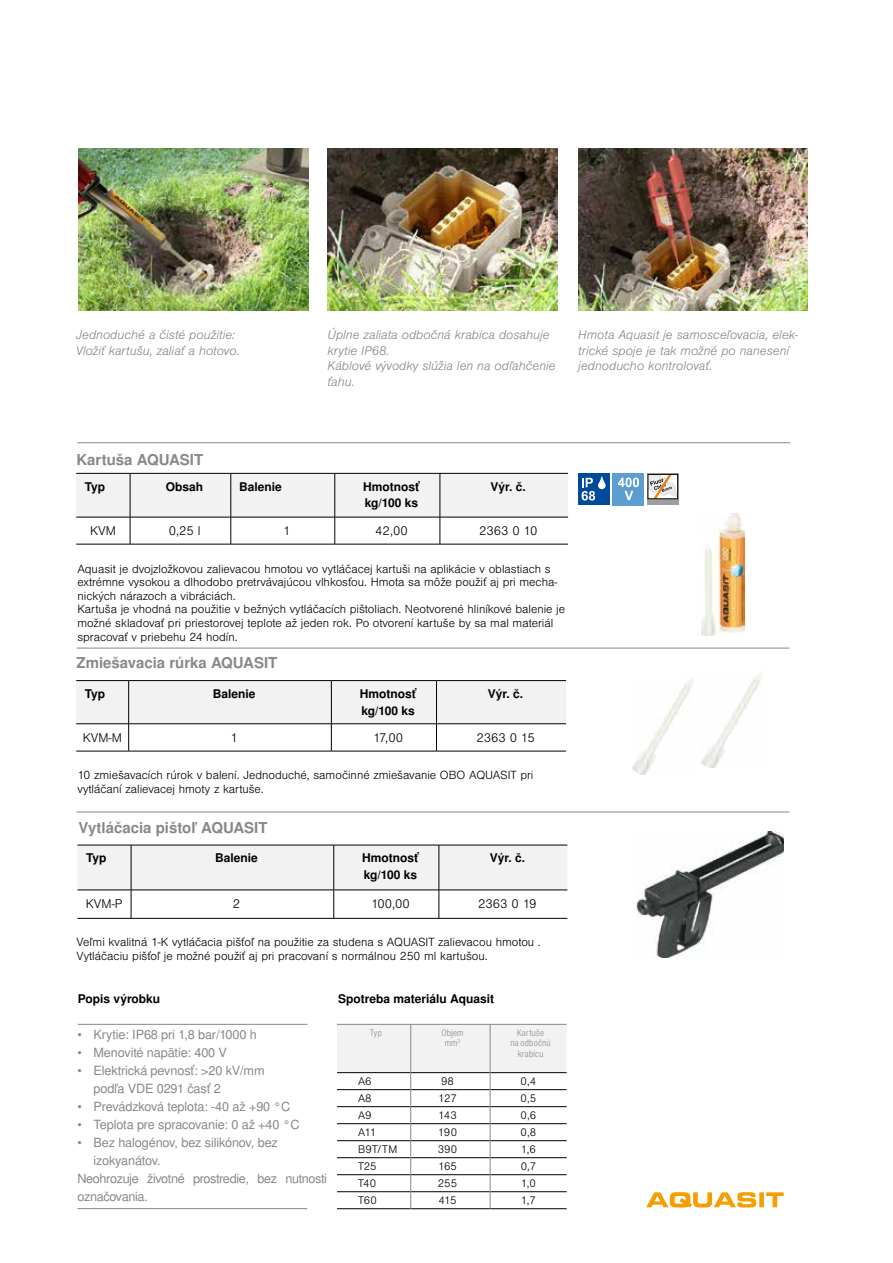
<style>
.page{position:relative;width:893px;height:1263px;background:#fff}
.page>*{position:absolute;margin:0;border:0;box-sizing:border-box;transform-origin:0 0}
.t1{font:700 15px "Nimbus San LOT";color:#87888a}
.t2{font:12.75px/18px "Nimbus San LOT";letter-spacing:-.01em;color:#87888a}
.t3{font:12.75px "Nimbus San LOT";letter-spacing:-.03em;color:#87888a}
.t4{font:italic 300 12px/15.8px "Nimbus San LOT";color:#87888a}
.t5{font:700 12px/16.5px "Nimbus San LOT";color:#000}
.t6{font:300 12px "Nimbus San LOT";color:#000}
.t7{font:300 11.25px/13.5px "Nimbus San LOT";color:#000}
.t8{font:300 10.5px "Nimbus San LOT";letter-spacing:.01em;color:#000}
.t9{font:9px/10.5px "Nimbus San LOT Lig Con";letter-spacing:.025em;color:#7b7c7e;text-align:center}
</style>
<div class="page">
<svg style="left:646px;top:1192px;width:138px;height:15px"></svg>
<svg style="left:337px;top:1025px;width:230px;height:184px"></svg>
<hr style="left:410px;top:1024px;width:1px;height:49px;background:#87888a">
<hr style="left:490px;top:1024px;width:1px;height:49px;background:#87888a">
<img style="left:78px;top:149px;width:230px;height:161px">
<img style="left:578px;top:149px;width:230px;height:161px">
<img style="left:327px;top:149px;width:230px;height:161px">
<img style="left:702px;top:514px;width:42px;height:122px">
<div style="left:578px;top:473px;width:32px;height:32px;background:#004b99"></div>
<svg style="left:582px;top:476px;width:24px;height:25px"></svg>
<div style="left:613px;top:473px;width:31px;height:32px;background:#5c9ed1"></div>
<svg style="left:618px;top:477px;width:21px;height:23px"></svg>
<svg style="left:647px;top:473px;width:31px;height:32px"></svg>
<svg style="left:650px;top:476px;width:26px;height:21px"></svg>
<div style="left:648px;top:474px;width:30px;height:25px;border:1px solid #000"></div>
<img style="left:701px;top:671px;width:61px;height:97px">
<img style="left:637px;top:831px;width:147px;height:126px">
<hr style="left:76px;top:544px;width:54px;height:1px;background:#000">
<hr style="left:130px;top:544px;width:101px;height:1px;background:#000">
<hr style="left:231px;top:544px;width:104px;height:1px;background:#000">
<hr style="left:440px;top:544px;width:128px;height:1px;background:#000">
<svg style="left:76px;top:473px;width:492px;height:71px"></svg>
<hr style="left:335px;top:544px;width:105px;height:1px;background:#000">
<hr style="left:76px;top:680px;width:53px;height:1px;background:#000">
<hr style="left:129px;top:680px;width:202px;height:1px;background:#000">
<hr style="left:331px;top:680px;width:105px;height:1px;background:#000">
<hr style="left:436px;top:680px;width:130px;height:1px;background:#000">
<hr style="left:76px;top:751px;width:53px;height:1px;background:#000">
<hr style="left:129px;top:751px;width:202px;height:1px;background:#000">
<hr style="left:436px;top:751px;width:130px;height:1px;background:#000">
<svg style="left:76px;top:681px;width:490px;height:70px"></svg>
<hr style="left:331px;top:751px;width:105px;height:1px;background:#000">
<hr style="left:77px;top:918px;width:54px;height:1px;background:#000">
<hr style="left:131px;top:918px;width:203px;height:1px;background:#000">
<hr style="left:439px;top:918px;width:128px;height:1px;background:#000">
<svg style="left:77px;top:845px;width:490px;height:73px"></svg>
<hr style="left:334px;top:918px;width:105px;height:1px;background:#000">
<hr style="left:77px;top:648px;width:712px;height:1px;background:#87888a">
<hr style="left:77px;top:812px;width:712px;height:1px;background:#87888a">
<hr style="left:77px;top:442px;width:713px;height:1px;background:#87888a">
<hr style="left:78px;top:1024px;width:229px;height:1px;background:#87888a">
<hr style="left:77px;top:1208px;width:230px;height:1px;background:#87888a">
<img style="left:632px;top:678px;width:61px;height:96px">
<hr style="left:337px;top:1024px;width:230px;height:1px;background:#87888a">
<p class="t4" style="left:327px;top:327px;width:230px">Úplne zaliata odbočná krabica dosahuje krytie IP68.<br>Káblové vývodky slúžia len na odľahčenie ťahu.</p>
<p class="t4" style="left:76px;top:327px;width:165px">Jednoduché a čisté použitie:<br>Vložiť kartušu, zaliať a hotovo.</p>
<p class="t4" style="left:578px;top:327px;width:221px">Hmota Aquasit je samosceľovacia, elek&shy;trické spoje je tak možné po nanesení jednoducho kontrolovať.</p>
<h1 class="t1" style="left:77px;top:451px;width:128px">Kartuša AQUASIT</h1>
<p class="t5" style="left:85px;top:479px;width:22px">Typ</p>
<p class="t5" style="left:166px;top:479px;width:39px">Obsah</p>
<p class="t5" style="left:239px;top:479px;width:44px">Balenie</p>
<p class="t5" style="left:363px;top:479px;width:58px">Hmotnosť kg/100 ks</p>
<p class="t5" style="left:491px;top:479px;width:37px">Výr. č.</p>
<p class="t6" style="left:90px;top:524px;width:27px">KVM</p>
<p class="t6" style="left:169px;top:524px;width:33px">0,25 l</p>
<p class="t6" style="left:283px;top:524px;width:9px">1</p>
<p class="t6" style="left:375px;top:524px;width:34px">42,00</p>
<p class="t6" style="left:479px;top:524px;width:60px">2363 0 10</p>
<p class="t7" style="left:77px;top:562px;width:489px">Aquasit je dvojzložkovou zalievacou hmotou vo vytláčacej kartuši na aplikácie v oblastiach s extrémne vysokou a dlhodobo pretrvávajúcou vlhkosťou. Hmota sa môže použiť aj pri mecha&shy;nických nárazoch a vibráciách.<br>Kartuša je vhodná na použitie v bežných vytláčacích pištoliach. Neotvorené hliníkové balenie je možné skladovať pri priestorovej teplote až jeden rok. Po otvorení kartuše by sa mal materiál spracovať v priebehu 24 hodín.</p>
<h1 class="t1" style="left:77px;top:654px;width:202px">Zmiešavacia rúrka AQUASIT</h1>
<p class="t5" style="left:85px;top:686px;width:22px">Typ</p>
<p class="t5" style="left:213px;top:686px;width:44px">Balenie</p>
<p class="t5" style="left:360px;top:686px;width:58px">Hmotnosť kg/100 ks</p>
<p class="t5" style="left:488px;top:686px;width:37px">Výr. č.</p>
<p class="t6" style="left:83px;top:730px;width:41px">KVM-M</p>
<p class="t6" style="left:230px;top:730px;width:9px">1</p>
<p class="t6" style="left:373px;top:730px;width:31px">17,00</p>
<p class="t6" style="left:476px;top:730px;width:60px">2363 0 15</p>
<p class="t7" style="left:77px;top:768px;width:457px">10 zmiešavacích rúrok v balení. Jednoduché, samočinné zmiešavanie OBO AQUASIT pri vytláčaní zalievacej hmoty z kartuše.</p>
<h1 class="t1" style="left:78px;top:819px;width:191px">Vytláčacia pištoľ AQUASIT</h1>
<p class="t5" style="left:86px;top:850px;width:22px">Typ</p>
<p class="t5" style="left:215px;top:850px;width:44px">Balenie</p>
<p class="t5" style="left:362px;top:850px;width:58px">Hmotnosť kg/100 ks</p>
<p class="t5" style="left:490px;top:850px;width:37px">Výr. č.</p>
<p class="t6" style="left:86px;top:896px;width:38px">KVM-P</p>
<p class="t6" style="left:233px;top:896px;width:9px">2</p>
<p class="t6" style="left:371px;top:896px;width:40px">100,00</p>
<p class="t6" style="left:478px;top:896px;width:60px">2363 0 19</p>
<p class="t7" style="left:77px;top:936px;width:466px">Veľmi kvalitná 1-K vytláčacia pišťoľ na použitie za studena s AQUASIT zalievacou hmotou .<br>Vytláčaciu pišťoľ je možné použiť aj pri pracovaní s normálnou 250 ml kartušou.</p>
<p class="t5" style="left:78px;top:991px;width:84px">Popis výrobku</p>
<p class="t2" style="left:77px;top:1026px;width:181px">• Krytie: IP68 pri 1,8 bar/1000 h</p>
<p class="t2" style="left:77px;top:1044px;width:151px">• Menovité napätie: 400 V</p>
<p class="t2" style="left:94px;top:1062px;width:173px;text-indent:-16px">• Elektrická pevnosť: &gt;20 kV/mm podľa VDE 0291 časť 2</p>
<p class="t2" style="left:77px;top:1098px;width:214px">• Prevádzková teplota: -40 až +90 °C</p>
<p class="t2" style="left:77px;top:1116px;width:224px">• Teplota pre spracovanie: 0 až +40 °C</p>
<p class="t2" style="left:77px;top:1134px;width:202px">• Bez halogénov, bez silikónov, bez</p>
<p class="t2" style="left:94px;top:1152px;width:69px">izokyanátov.</p>
<p class="t3" style="left:77px;top:1171px;width:251px">Neohrozuje životné prostredie, bez nutnosti</p>
<p class="t3" style="left:78px;top:1189px;width:72px">označovania.</p>
<p class="t5" style="left:338px;top:991px;width:157px">Spotreba materiálu Aquasit</p>
<p class="t9" style="left:370px;top:1027px;width:13px">Typ</p>
<p class="t9" style="left:441px;top:1027px;width:24px">Objem mm<sup>3</sup></p>
<p class="t9" style="left:511px;top:1027px;width:41px">Kartuše<br>na odbočnú krabicu</p>
<p class="t8" style="left:358px;top:1075px;width:15px">A6</p>
<p class="t8" style="left:441px;top:1075px;width:15px">98</p>
<p class="t8" style="left:521px;top:1075px;width:17px">0,4</p>
<p class="t8" style="left:358px;top:1092px;width:15px">A8</p>
<p class="t8" style="left:438px;top:1092px;width:20px">127</p>
<p class="t8" style="left:520px;top:1092px;width:17px">0,5</p>
<p class="t8" style="left:358px;top:1109px;width:15px">A9</p>
<p class="t8" style="left:438px;top:1109px;width:20px">143</p>
<p class="t8" style="left:521px;top:1109px;width:17px">0,6</p>
<p class="t8" style="left:358px;top:1126px;width:20px">A11</p>
<p class="t8" style="left:438px;top:1126px;width:21px">190</p>
<p class="t8" style="left:520px;top:1126px;width:17px">0,8</p>
<p class="t8" style="left:358px;top:1143px;width:41px">B9T/TM</p>
<p class="t8" style="left:438px;top:1143px;width:21px">390</p>
<p class="t8" style="left:521px;top:1143px;width:17px">1,6</p>
<p class="t8" style="left:358px;top:1160px;width:20px">T25</p>
<p class="t8" style="left:438px;top:1160px;width:20px">165</p>
<p class="t8" style="left:521px;top:1160px;width:17px">0,7</p>
<p class="t8" style="left:358px;top:1177px;width:20px">T40</p>
<p class="t8" style="left:438px;top:1177px;width:21px">255</p>
<p class="t8" style="left:521px;top:1177px;width:17px">1,0</p>
<p class="t8" style="left:358px;top:1194px;width:20px">T60</p>
<p class="t8" style="left:438px;top:1194px;width:20px">415</p>
<p class="t8" style="left:521px;top:1194px;width:16px">1,7</p>
</div>
